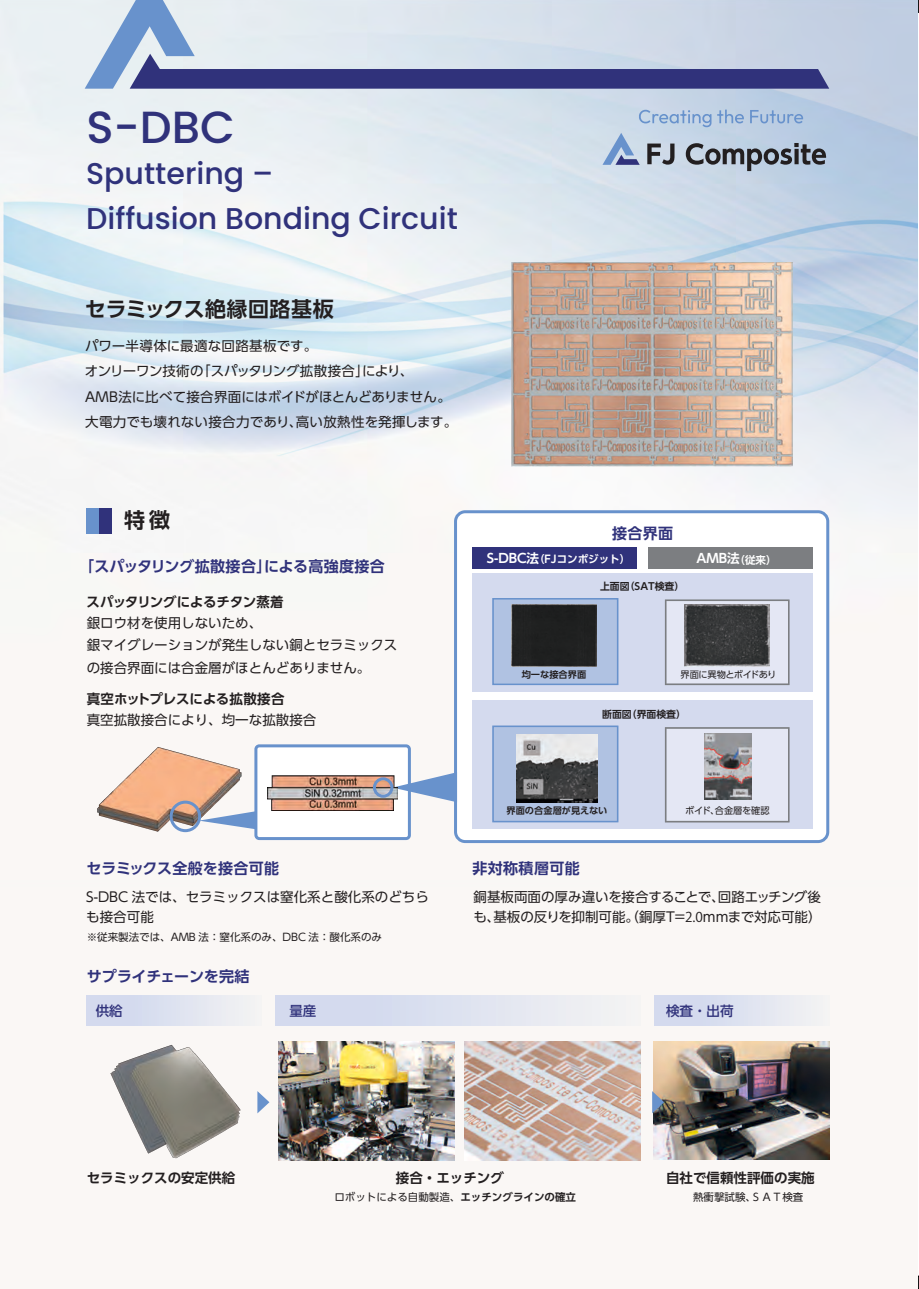
<style>
.page{position:relative;width:919px;height:1289px;background:#fff}
.page>*{position:absolute;margin:0;border:0;box-sizing:border-box;transform-origin:0 0}
.t1{font:500 45px "Poppins";color:#30327b}
.t2{font:500 30px/45px "Poppins";color:#30327b}
.t3{font:700 21px "UD Shin Go Pro De";letter-spacing:.02em;color:#231f20}
.t4{font:700 15px "UD Shin Go Pro De";letter-spacing:.01em;color:#30327b}
.t5{font:700 15px "UD Shin Go Pro De";letter-spacing:-.01em;color:#30327b}
.t6{font:13.5px/25.5px "UD Shin Go Pro";color:#231f20}
.t7{font:700 13.5px "UD Shin Go Pro De";color:#231f20}
.t8{font:500 13.5px "UD Shin Go Pro";color:#30327b}
.t9{font:700 12.6px "UD Shin Go Pro De";color:#fff}
.t10{font:10.5px "UD Shin Go Pro";color:#231f20}
.t11{font:700 10.5px "UD Shin Go Pro De";color:#fff}
.t12{font:700 9.9px "UD Shin Go Pro De";color:#231f20}
.t13{font:9.15px "UD Shin Go Pro";letter-spacing:-.03em;color:#231f20}
.t14{font:700 9.15px "UD Shin Go Pro De";color:#231f20}
.s1{font-size:12.6px}
.s2{font-size:10.5px}
.s3{font-family:"Koz Go Pr 6 N"}
.s4{font-family:"Koz Go Pr 6 N";font-weight:400}
.s5{font-family:"UD Shin Go Pro De";font-weight:700}
</style>
<div class="page">
<svg style="left:918px;top:0;width:1px;height:13px"></svg>
<svg style="left:918px;top:1275px;width:1px;height:14px"></svg>
<img style="left:0;top:0;width:917px;height:1161px">
<svg style="left:647px;top:143px;width:27px;height:22px"></svg>
<svg style="left:685px;top:143px;width:141px;height:28px;background:#8a95a2"></svg>
<svg style="left:602px;top:133px;width:37px;height:32px"></svg>
<svg style="left:638px;top:110px;width:165px;height:17px;background:#acc3de"></svg>
<svg style="left:85px;top:0;width:744px;height:89px;background:#afb9d2"></svg>
<div style="left:86px;top:995px;width:175px;height:30px;background:linear-gradient(to right,#cdd5ed,#f2f2f3)"></div>
<div style="left:275px;top:995px;width:365px;height:30px;background:linear-gradient(to right,#cdd5ed,#f2f2f3)"></div>
<div style="left:654px;top:995px;width:175px;height:30px;background:linear-gradient(to right,#cdd5ed,#f2f2f3)"></div>
<div style="left:86px;top:508px;width:13px;height:25px;background:#6892cc"></div>
<div style="left:99px;top:508px;width:13px;height:25px;background:#30327b"></div>
<img style="left:511px;top:262px;width:281px;height:204px">
<img style="left:278px;top:1041px;width:176px;height:118px">
<img style="left:464px;top:1041px;width:176px;height:118px">
<img style="left:653px;top:1041px;width:176px;height:117px">
<img style="left:89px;top:738px;width:162px;height:104px">
<img style="left:106px;top:1036px;width:138px;height:125px">
<svg style="left:257px;top:1091px;width:12px;height:22px"></svg>
<svg style="left:652px;top:1091px;width:12px;height:22px"></svg>
<div style="left:170px;top:800px;width:31px;height:32px;border:3px solid #6892cc;border-radius:50%"></div>
<div style="left:256px;top:745px;width:153px;height:93px;background:#fff;border-radius:3px"></div>
<div style="left:254px;top:744px;width:157px;height:96px;border:3px solid #6892cc;border-radius:3px"></div>
<div style="left:455px;top:511px;width:372px;height:330px;background:#fff;border-radius:10px"></div>
<div style="left:454px;top:510px;width:375px;height:333px;border:3px solid #6892cc;border-radius:10px"></div>
<svg style="left:199px;top:811px;width:57px;height:18px"></svg>
<svg style="left:397px;top:772px;width:60px;height:30px"></svg>
<img style="left:267px;top:775px;width:130px;height:36px">
<div style="left:373px;top:777px;width:20px;height:20px;border:3px solid #6892cc;border-radius:50%"></div>
<div style="left:472px;top:573px;width:340px;height:118px;background:#d4daee"></div>
<div style="left:472px;top:547px;width:164px;height:21px;background:#30327b"></div>
<div style="left:648px;top:547px;width:164px;height:21px;background:#7c7e81"></div>
<div style="left:472px;top:700px;width:340px;height:129px;background:#d4daee"></div>
<div style="left:492px;top:598px;width:126px;height:87px;background:#b0c2e2"></div>
<div style="left:492px;top:725px;width:126px;height:97px;background:#b0c2e2"></div>
<div style="left:492px;top:598px;width:126px;height:87px;border:2px solid #6892cc"></div>
<svg style="left:665px;top:599px;width:124px;height:86px"></svg>
<div style="left:492px;top:725px;width:126px;height:97px;border:2px solid #6892cc"></div>
<svg style="left:665px;top:727px;width:124px;height:95px"></svg>
<img style="left:684px;top:605px;width:85px;height:61px">
<div style="left:511px;top:605px;width:85px;height:61px;background:#1f2020"></div>
<img style="left:516px;top:734px;width:81px;height:68px">
<img style="left:704px;top:733px;width:47px;height:66px">
<h1 class="t1" style="left:86px;top:101px;width:150px">S-DBC</h1>
<h2 class="t2" style="left:86px;top:151px;width:373px">Sputtering –<br>Diffusion Bonding Circuit</h2>
<h3 class="t3" style="left:85px;top:292px;width:250px">セラミックス絶縁回路基板</h3>
<p class="t6" style="left:85px;top:332px;width:374px">パワー半導体に最適な回路基板です。<br>オンリーワン技術の「スパッタリング拡散接合」により、<br>AMB法に比べて接合界面にはボイドがほとんどありません。大電力でも壊れない接合力であり、高い放熱性を発揮します。</p>
<h3 class="t3" style="left:124px;top:503px;width:48px">特徴</h3>
<p class="t4" style="left:79px;top:554px;width:307px">「スパッタリング拡散接合」による高強度接合</p>
<p class="t7" style="left:87px;top:590px;width:199px">スパッタリングによるチタン蒸着</p>
<p class="t6" style="left:87px;top:610px;width:312px;line-height:22.5px">銀ロウ材を使用しないため、<br>銀マイグレーションが発生しない銅とセラミックスの接合界面には合金層がほとんどありません。</p>
<p class="t7" style="left:87px;top:688px;width:199px">真空ホットプレスによる拡散接合</p>
<p class="t6" style="left:87px;top:706px;width:231px">真空拡散接合により、均一な拡散接合</p>
<p class="t4" style="left:87px;top:855px;width:194px">セラミックス全般を接合可能</p>
<p class="t4" style="left:612px;top:521px;width:63px">接合界面</p>
<p class="t11" style="left:486px;top:551px;width:145px"><span class="s1">S-DBC法</span>（FJコンポジット）</p>
<p class="t9" style="left:696px;top:548px;width:82px">AMB法<span class="s2">（従来）</span></p>
<p class="t12" style="left:600px;top:578px;width:86px">上面図（SAT検査）</p>
<p class="t14" style="left:521px;top:667px;width:66px">均一な接合界面</p>
<p class="t13" style="left:680px;top:667px;width:97px">界面に異物とボイドあり</p>
<p class="t12" style="left:602px;top:706px;width:85px">断面図（界面検査）</p>
<p class="t14" style="left:506px;top:803px;width:102px">界面の合金層が見えない</p>
<p class="t4" style="left:472px;top:855px;width:109px">非対称積層可能</p>
<p class="t13" style="left:685px;top:803px;width:86px">ボイド、合金層を確認</p>
<p class="t6" style="left:86px;top:886px;width:344px;line-height:19.5px">S-DBC 法では、セラミックスは窒化系と酸化系のどちらも接合可能</p>
<p class="t6" style="left:473px;top:886px;width:350px;line-height:19.5px">銅基板両面の厚み違いを接合することで、回路エッチング後も、基板の反りを抑制可能。（銅厚T=<span class="s3">2.0</span>mmまで対応可能）</p>
<p class="t10" style="left:87px;top:928px;width:297px">※従来製法では、AMB 法：窒化系のみ、DBC 法：酸化系のみ</p>
<p class="t5" style="left:87px;top:963px;width:164px">サプライチェーンを完結</p>
<p class="t8" style="left:96px;top:1000px;width:28px">供給</p>
<p class="t8" style="left:289px;top:1000px;width:28px">量産</p>
<p class="t8" style="left:666px;top:1000px;width:69px">検査<span class="s4">・</span>出荷</p>
<p class="t7" style="left:87px;top:1166px;width:150px">セラミックスの安定供給</p>
<p class="t7" style="left:396px;top:1166px;width:109px">接合・エッチング</p>
<p class="t7" style="left:666px;top:1166px;width:150px">自社で信頼性評価の実施</p>
<p class="t10" style="left:334px;top:1188px;width:243px">ロボットによる自動製造、<span class="s5">エッチングラインの確立</span></p>
<p class="t10" style="left:693px;top:1188px;width:112px">熱衝撃試験、ＳＡＴ検査</p>
</div>
